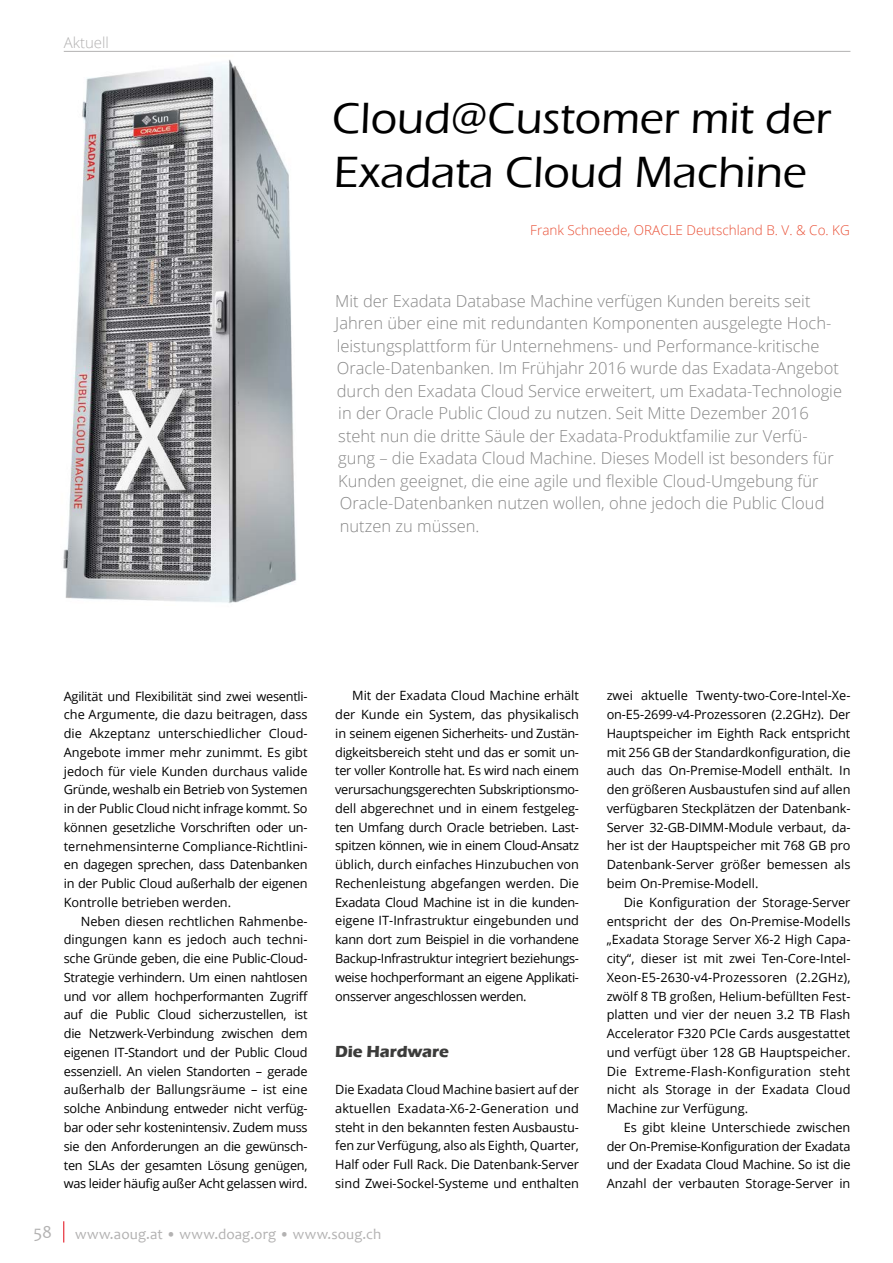
<style>
.page{position:relative;width:893px;height:1263px;background:#fff}
.page>*{position:absolute;margin:0;border:0;box-sizing:border-box;transform-origin:0 0}
.t1{font:500 45px/54px "Eras ITC";color:#000}
.t2{font:18px "Candara";color:#b3b2b2}
.t3{font:300 16.5px/22.5px "Open Sans";color:#878787}
.t4{font:700 16.5px "Eras ITC";letter-spacing:-.005em;color:#3c3c3b}
.t5{font:15px "Candara";letter-spacing:.01em;color:#b3b2b2}
.t6{font:300 15px "Open Sans";color:#b3b2b2}
.t7{font:300 13.5px "Open Sans";color:#e94f35}
.t8{font:12.75px/18.8px "Open Sans";color:#000;text-align:justify}
</style>
<div class="page">
<svg style="left:63px;top:1221px;width:1px;height:21px"></svg>
<hr style="left:64px;top:51px;width:786px;height:1px;background:#b3b2b2">
<img style="left:63px;top:59px;width:233px;height:544px">
<p class="t6" style="left:64px;top:32px;width:47px">Aktuell</p>
<h1 class="t1" style="left:332px;top:91px;width:501px">Cloud@Customer mit der<br>Exadata Cloud Machine</h1>
<p class="t7" style="left:530px;top:221px;width:321px">Frank Schneede, ORACLE Deutschland B. V. &amp; Co. KG</p>
<p class="t3" style="left:335px;top:289px;width:508px">Mit der Exadata Database Machine verfügen Kunden bereits seit Jahren über eine mit redundanten Komponenten ausgelegte Hoch&shy;leistungsplattform für Unternehmens- und Performance-kritische Oracle-Datenbanken. Im Frühjahr 2016 wurde das Exadata-Angebot durch den Exadata Cloud Service erweitert, um Exadata-Technologie in der Oracle Public Cloud zu nutzen. Seit Mitte Dezember 2016 steht nun die dritte Säule der Exadata-Produktfamilie zur Verfü&shy;gung – die Exadata Cloud Machine. Dieses Modell ist besonders für Kunden geeignet, die eine agile und flexible Cloud-Umgebung für Oracle-Datenbanken nutzen wollen, ohne jedoch die Public Cloud nutzen zu müssen.</p>
<p class="t8" style="left:64px;top:686px;width:245px">Agilität und Flexibilität sind zwei wesentli&shy;che Argumente, die dazu beitragen, dass die Akzeptanz unterschiedlicher Cloud-Angebote immer mehr zunimmt. Es gibt jedoch für viele Kunden durchaus valide Gründe, weshalb ein Betrieb von Systemen in der Public Cloud nicht infrage kommt. So können gesetzliche Vorschriften oder un&shy;ternehmensinterne Compliance-Richtlini&shy;en dagegen sprechen, dass Datenbanken in der Public Cloud außerhalb der eigenen Kontrolle betrieben werden.</p>
<p class="t8" style="left:64px;top:911px;width:246px;text-indent:17px">Neben diesen rechtlichen Rahmenbe&shy;dingungen kann es jedoch auch techni&shy;sche Gründe geben, die eine Public-Cloud-Strategie verhindern. Um einen nahtlosen und vor allem hochperformanten Zugriff auf die Public Cloud sicherzustellen, ist die Netzwerk-Verbindung zwischen dem eigenen IT-Standort und der Public Cloud essenziell. An vielen Standorten – gerade außerhalb der Ballungsräume – ist eine solche Anbindung entweder nicht verfüg&shy;bar oder sehr kostenintensiv. Zudem muss sie den Anforderungen an die gewünsch&shy;ten SLAs der gesamten Lösung genügen, was leider häufig außer Acht gelassen wird.</p>
<p class="t8" style="left:335px;top:686px;width:245px;text-indent:17px">Mit der Exadata Cloud Machine erhält der Kunde ein System, das physikalisch in seinem eigenen Sicherheits- und Zustän&shy;digkeitsbereich steht und das er somit un&shy;ter voller Kontrolle hat. Es wird nach einem verursachungsgerechten Subskriptionsmo&shy;dell abgerechnet und in einem festgeleg&shy;ten Umfang durch Oracle betrieben. Last&shy;spitzen können, wie in einem Cloud-Ansatz üblich, durch einfaches Hinzubuchen von Rechenleistung abgefangen werden. Die Exadata Cloud Machine ist in die kunden&shy;eigene IT-Infrastruktur eingebunden und kann dort zum Beispiel in die vorhandene Backup-Infrastruktur integriert beziehungs&shy;weise hochperformant an eigene Applikati&shy;onsserver angeschlossen werden.</p>
<p class="t4" style="left:335px;top:1042px;width:115px">Die Hardware</p>
<p class="t8" style="left:335px;top:1080px;width:245px">Die Exadata Cloud Machine basiert auf der aktuellen Exadata-X6-2-Generation und steht in den bekannten festen Ausbaustu&shy;fen zur Verfügung, also als Eighth, Quarter, Half oder Full Rack. Die Datenbank-Server sind Zwei-Sockel-Systeme und enthalten</p>
<p class="t8" style="left:607px;top:686px;width:245px">zwei aktuelle Twenty-two-Core-Intel-Xe&shy;on-E5-2699-v4-Prozessoren (2.2GHz). Der Hauptspeicher im Eighth Rack entspricht mit 256 GB der Standardkonfiguration, die auch das On-Premise-Modell enthält. In den größeren Ausbaustufen sind auf allen verfügbaren Steckplätzen der Datenbank-Server 32-GB-DIMM-Module verbaut, da&shy;her ist der Hauptspeicher mit 768 GB pro Datenbank-Server größer bemessen als beim On-Premise-Modell.</p>
<p class="t8" style="left:607px;top:892px;width:245px;text-indent:17px">Die Konfiguration der Storage-Server entspricht der des On-Premise-Modells „Exadata Storage Server X6-2 High Capa&shy;city“, dieser ist mit zwei Ten-Core-Intel-Xeon-E5-2630-v4-Prozessoren (2.2GHz), zwölf 8 TB großen, Helium-befüllten Fest&shy;platten und vier der neuen 3.2 TB Flash Accelerator F320 PCIe Cards ausgestattet und verfügt über 128 GB Hauptspeicher.<br>Die Extreme-Flash-Konfiguration steht nicht als Storage in der Exadata Cloud Machine zur Verfügung.</p>
<p class="t8" style="left:607px;top:1117px;width:245px;text-indent:17px">Es gibt kleine Unterschiede zwischen der On-Premise-Konfiguration der Exadata und der Exadata Cloud Machine. So ist die Anzahl der verbauten Storage-Server in</p>
<h2 class="t2" style="left:33px;top:1221px;width:20px">58</h2>
<p class="t5" style="left:75px;top:1224px;width:308px">www.aoug.at • www.doag.org • www.soug.ch</p>
</div>
